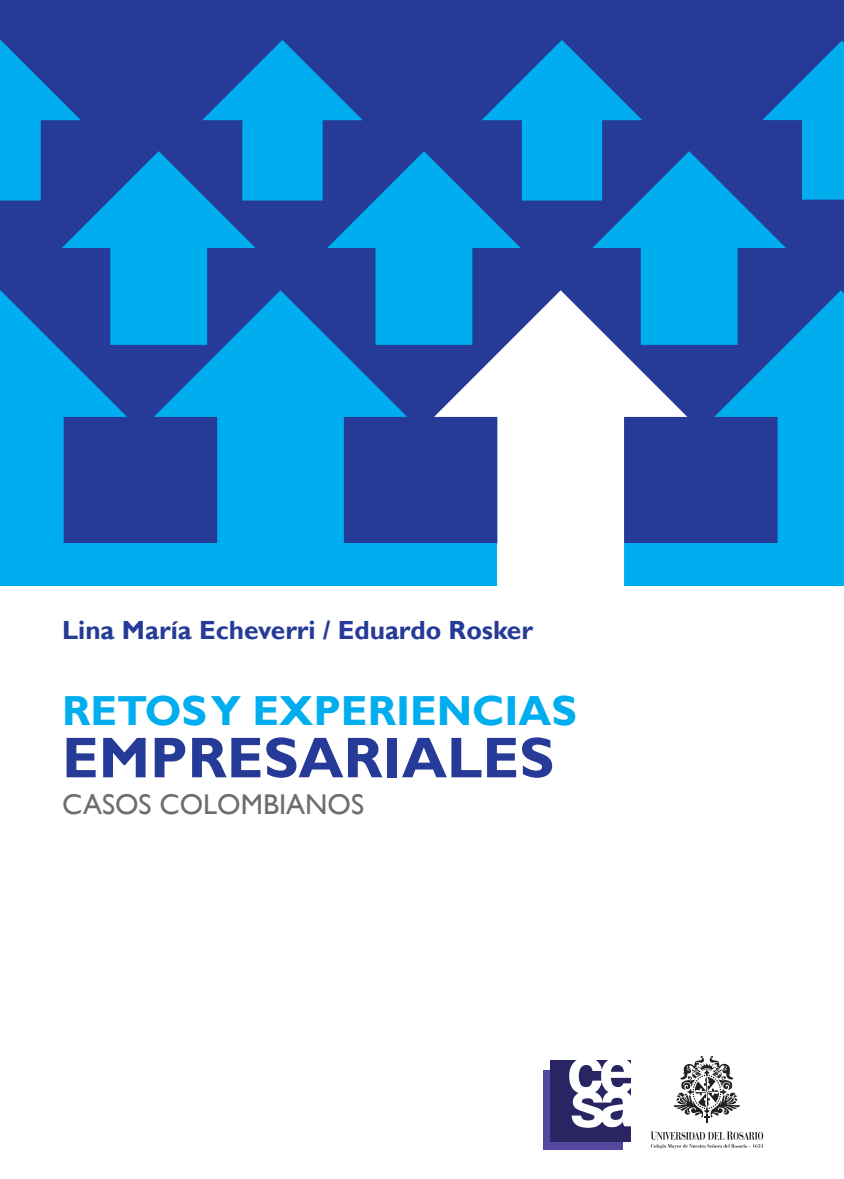
<style>
.page{position:relative;width:844px;height:1179px;background:#fff}
.page>*{position:absolute;margin:0;border:0;box-sizing:border-box;transform-origin:0 0}
.t1{font:700 57.75px "Gill Sans";color:#253b97}
.t2{font:700 42px "Gill Sans";color:#00aeef}
.t3{font:28.53px "Gill Sans";color:#6c6d70}
.t4{font:700 26.25px "Gill Sans";color:#253b97}
</style>
<div class="page">
<div style="left:0;top:0;width:843px;height:543px;background:#253b97"></div>
<div style="left:0;top:543px;width:497px;height:43px;background:#00aeef"></div>
<div style="left:624px;top:543px;width:219px;height:42px;background:#00aeef"></div>
<svg style="left:0;top:40px;width:844px;height:503px"></svg>
<div style="left:543px;top:1070px;width:79px;height:79px;background:#54479d"></div>
<div style="left:550px;top:1060px;width:80px;height:81px;background:#282562"></div>
<svg style="left:569px;top:1060px;width:62px;height:67px"></svg>
<svg style="left:673px;top:1056px;width:67px;height:66px"></svg>
<svg style="left:650px;top:1131px;width:113px;height:18px"></svg>
<p class="t4" style="left:62px;top:614px;width:472px">Lina María Echeverri / Eduardo Rosker</p>
<h2 class="t2" style="left:62px;top:685px;width:516px">RETOS Y EXPERIENCIAS</h2>
<h1 class="t1" style="left:62px;top:723px;width:493px">EMPRESARIALES</h1>
<p class="t3" style="left:62px;top:788px;width:303px">CASOS COLOMBIANOS</p>
</div>
